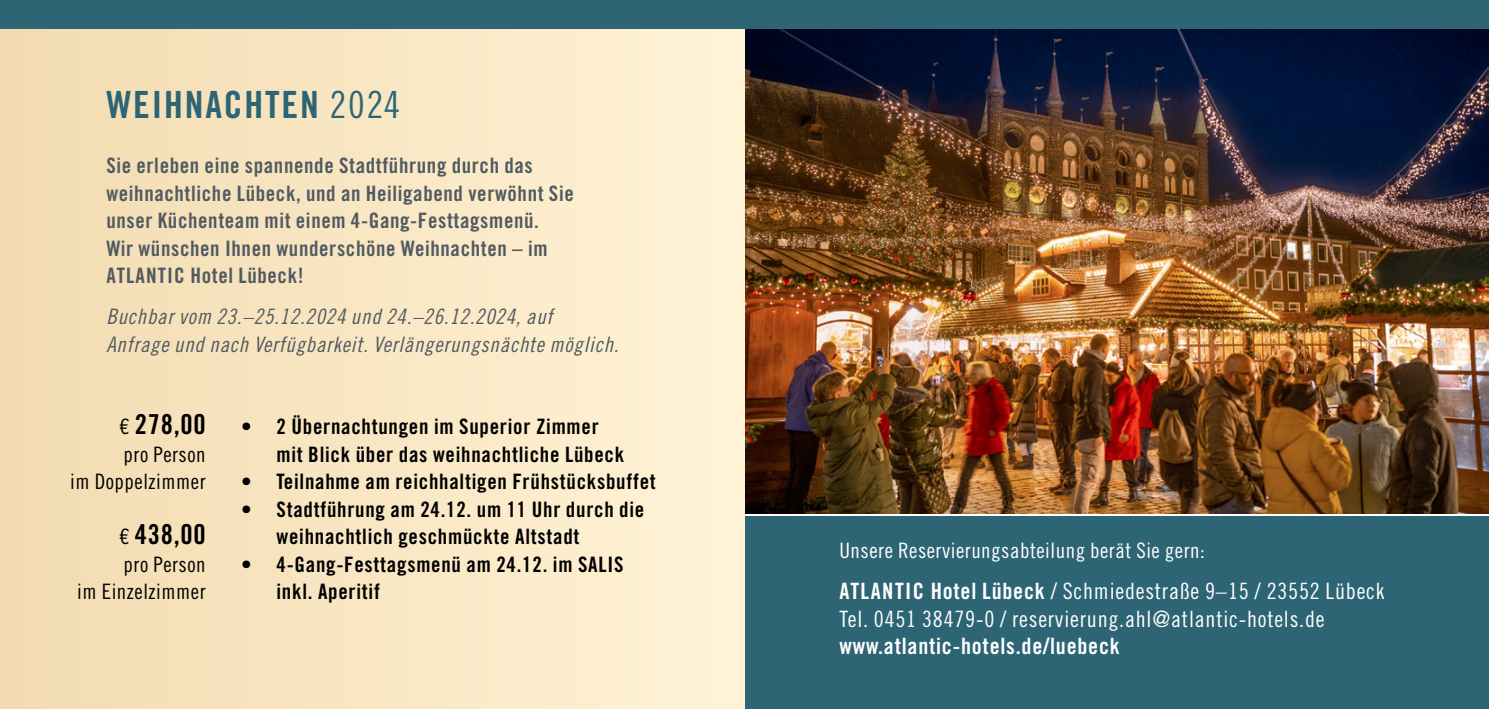
<style>
.page{position:relative;width:1489px;height:709px;background:#fff}
.page>*{position:absolute;margin:0;border:0;box-sizing:border-box;transform-origin:0 0}
.t1{font:37.5px "Trade Gothic LT Pro Bd Cn 20";letter-spacing:.05em;color:#2d6575}
.t2{font:27.5px "Trade Gothic LT Pro Bd Cn 20";letter-spacing:.03em;color:#000}
.t3{font:22.5px/27.5px "Trade Gothic LT Std Cn 18";letter-spacing:.035em;color:#fff}
.t4{font:22.5px "Trade Gothic LT Pro Bd Cn 20";letter-spacing:.035em;color:#fff}
.t5{font:21.25px/27.5px "Trade Gothic LT Pro Bd Cn 20";letter-spacing:.035em;color:#000}
.t6{font:21.25px/27.5px "Trade Gothic LT Pro Bd Cn 20";letter-spacing:.03em;color:#515a60}
.t7{font:21.25px/27.5px "Trade Gothic LT Std Cn 18 Obl";letter-spacing:.035em;color:#515a60}
.t8{font:21.25px/27.5px "Trade Gothic LT Std Cn 18";letter-spacing:.025em;color:#000;text-align:right}
.t9{font:21.25px "Trade Gothic LT Std Cn 18";letter-spacing:.025em;color:#fff}
.s1{font-family:"Trade Gothic LT Std Cn 18"}
.s2{font-family:"Trade Gothic LT Std Cn 18";font-size:21.25px}
.s3{font-family:"Trade Gothic LT Pro Bd Cn 20"}
</style>
<div class="page">
<div style="left:744px;top:517px;width:744px;height:192px;background:#2d6575"></div>
<img style="left:744px;top:28px;width:744px;height:485px">
<div style="left:0;top:11px;width:744px;height:698px;background:linear-gradient(to right,#f2dbb1,#fff3d6)"></div>
<div style="left:0;top:0;width:1488px;height:28px;background:#2d6575"></div>
<h1 class="t1" style="left:106px;top:82px;width:296px">WEIHNACHTEN <span class="s1">2024</span></h1>
<p class="t6" style="left:106px;top:151px;width:469px">Sie erleben eine spannende Stadtführung durch das weihnachtliche Lübeck, und an Heiligabend verwöhnt Sie unser Küchenteam mit einem 4-Gang-Festtagsmenü.<br>Wir wünschen Ihnen wunderschöne Weihnachten – im ATLANTIC Hotel Lübeck!</p>
<p class="t7" style="left:106px;top:303px;width:513px">Buchbar vom 23.–25.12.2024 und 24.–26.12.2024, auf<br>Anfrage und nach Verfügbarkeit. Verlängerungsnächte möglich.</p>
<p class="t2" style="left:119px;top:408px;width:88px"><span class="s2">€</span> 278,00</p>
<p class="t8" style="left:70px;top:440px;width:137px">pro Person<br>im Doppelzimmer</p>
<p class="t2" style="left:119px;top:518px;width:88px"><span class="s2">€</span> 438,00</p>
<p class="t8" style="left:77px;top:550px;width:130px">pro Person<br>im Einzelzimmer</p>
<p class="t5" style="left:276px;top:413px;width:349px;text-indent:-35px">• 2 Übernachtungen im Superior Zimmer mit Blick über das weihnachtliche Lübeck</p>
<p class="t5" style="left:241px;top:468px;width:416px">• Teilnahme am reichhaltigen Frühstücksbuffet</p>
<p class="t5" style="left:276px;top:495px;width:369px;text-indent:-35px">• Stadtführung am 24.12. um 11 Uhr durch die weihnachtlich geschmückte Altstadt</p>
<p class="t5" style="left:276px;top:550px;width:348px;text-indent:-35px">• 4-Gang-Festtagsmenü am 24.12. im SALIS inkl. Aperitif</p>
<p class="t9" style="left:839px;top:538px;width:367px">Unsere Reservierungsabteilung berät Sie gern:</p>
<p class="t3" style="left:839px;top:577px;width:546px"><span class="s3">ATLANTIC Hotel Lübeck</span> / Schmiedestraße 9–15 / 23552 Lübeck<br>Tel. 0451 38479-0 / reservierung.ahl@atlantic-hotels.de</p>
<p class="t4" style="left:839px;top:632px;width:282px">www.atlantic-hotels.de/luebeck</p>
</div>
